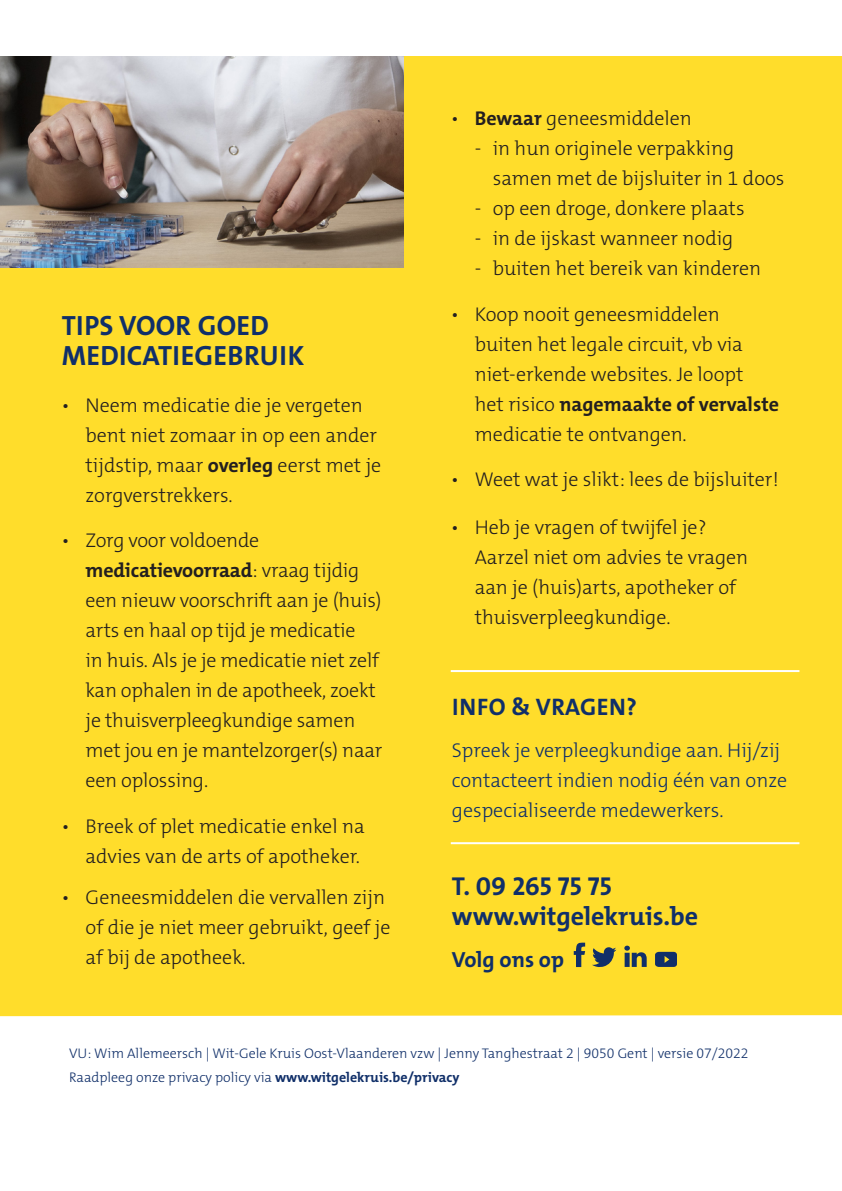
<style>
.page{position:relative;width:842px;height:1191px;background:#fff}
.page>*{position:absolute;margin:0;border:0;box-sizing:border-box;transform-origin:0 0}
.t1{font:700 28px/30px "The Mix Os F";letter-spacing:.01em;color:#102f69}
.t2{font:700 26px/30px "The Mix Os F";color:#102f69}
.t3{font:700 24px "The Mix Os F";letter-spacing:.02em;color:#102f69}
.t4{font:700 22px "The Mix Os F";color:#102f69}
.t5{font:300 20px/30px "The Mix Os F";color:#231f20}
.t6{font:300 20px/30px "The Mix Os F";color:#102f69}
.t7{font:300 14px/24px "The Mix Os F";color:#102f69}
.s1{font-weight:700}
</style>
<div class="page">
<div style="left:0;top:57px;width:842px;height:965px;background:#ffdd2b"></div>
<svg style="left:0;top:670px;width:842px;height:352px"></svg>
<svg style="left:574px;top:942px;width:11px;height:25px"></svg>
<svg style="left:592px;top:947px;width:24px;height:20px"></svg>
<svg style="left:624px;top:945px;width:23px;height:22px"></svg>
<svg style="left:655px;top:951px;width:22px;height:16px"></svg>
<hr style="left:451px;top:670px;width:348px;height:2px;background:#fff">
<hr style="left:451px;top:842px;width:348px;height:2px;background:#fff">
<img style="left:0;top:57px;width:403px;height:211px">
<h1 class="t1" style="left:62px;top:311px;width:244px">TIPS VOOR GOED<br>MEDICATIEGEBRUIK</h1>
<p class="t5" style="left:86px;top:390px;width:297px;text-indent:-24px">• Neem medicatie die je vergeten bent niet zomaar in op een ander tijdstip, maar <span class="s1">overleg</span> eerst met je zorgverstrekkers.</p>
<p class="t5" style="left:86px;top:526px;width:298px;text-indent:-24px">• Zorg voor voldoende <span class="s1">medicatievoorraad</span>: vraag tijdig een nieuw voorschrift aan je (huis) arts en haal op tijd je medicatie<br>in huis. Als je je medicatie niet zelf kan ophalen in de apotheek, zoekt je thuisverpleegkundige samen met jou en je mantelzorger(s) naar een oplossing.</p>
<p class="t5" style="left:62px;top:811px;width:304px;text-align:right">• Breek of plet medicatie enkel na advies van de arts of apotheker.</p>
<p class="t5" style="left:86px;top:882px;width:306px;text-indent:-24px">• Geneesmiddelen die vervallen zijn of die je niet meer gebruikt, geef je af bij de apotheek.</p>
<p class="t5" style="left:451px;top:104px;width:243px">• <span class="s1">Bewaar</span> geneesmiddelen</p>
<p class="t5" style="left:493px;top:134px;width:293px;text-indent:-18px">- in hun originele verpakking samen met de bijsluiter in 1 doos</p>
<p class="t5" style="left:475px;top:194px;width:271px">- op een droge, donkere plaats</p>
<p class="t5" style="left:475px;top:224px;width:260px">- in de ijskast wanneer nodig</p>
<p class="t5" style="left:475px;top:254px;width:288px">- buiten het bereik van kinderen</p>
<p class="t5" style="left:475px;top:299px;width:306px;text-indent:-24px">• Koop nooit geneesmiddelen buiten het legale circuit, vb via niet-erkende websites. Je loopt<br>het risico <span class="s1">nagemaakte of vervalste </span>medicatie te ontvangen.</p>
<p class="t5" style="left:451px;top:464px;width:330px">• Weet wat je slikt: lees de bijsluiter!</p>
<p class="t5" style="left:475px;top:512px;width:275px;text-indent:-24px">• Heb je vragen of twijfel je?<br>Aarzel niet om advies te vragen aan je (huis)arts, apotheker of thuisverpleegkundige.</p>
<p class="t3" style="left:452px;top:691px;width:186px">INFO &amp; VRAGEN?</p>
<p class="t6" style="left:452px;top:735px;width:337px">Spreek je verpleegkundige aan. Hij/zij contacteert indien nodig één van onze gespecialiseerde medewerkers.</p>
<h2 class="t2" style="left:452px;top:871px;width:248px">T. 09 265 75 75 www.witgelekruis.be</h2>
<p class="t4" style="left:452px;top:945px;width:114px">Volg ons op</p>
<p class="t7" style="left:69px;top:1041px;width:681px">VU: Wim Allemeersch | Wit-Gele Kruis Oost-Vlaanderen vzw | Jenny Tanghestraat 2 | 9050 Gent | versie 07/2022<br>Raadpleeg onze privacy policy via <span class="s1">www.witgelekruis.be/privacy</span></p>
</div>
